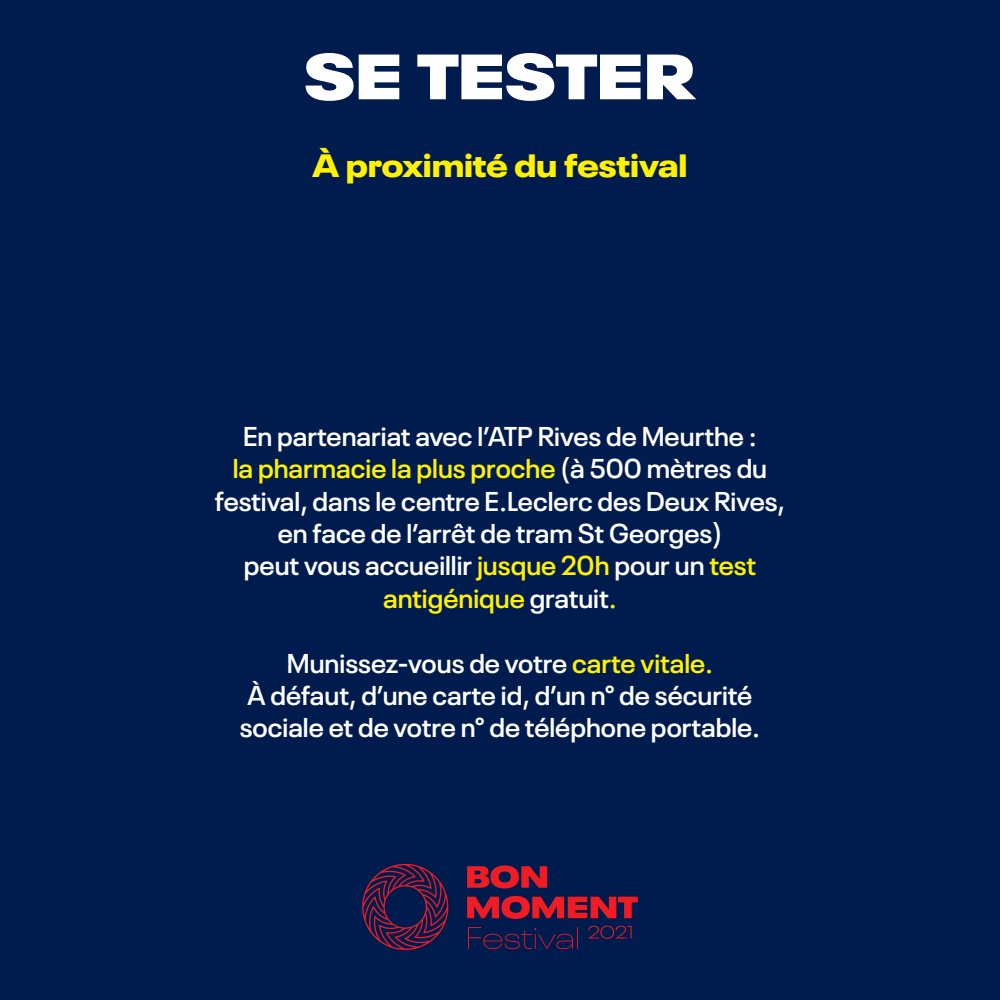
<style>
.page{position:relative;width:1000px;height:1000px;background:#001b4e}
.page>*{position:absolute;margin:0;border:0;box-sizing:border-box;transform-origin:0 0}
.t1{font:900 expanded 63.4px "Neue Plak";letter-spacing:-.01em;color:#fff}
.t2{font:900 expanded 32px "Neue Plak";letter-spacing:-.005em;color:#fff101}
.t3{font:600 27px/32.4px "Neue Plak";color:#fff;text-align:center}
.s1{color:#fff101}
</style>
<div class="page">
<svg style="left:588px;top:926px;width:44px;height:13px"></svg>
<svg style="left:468px;top:927px;width:110px;height:22px"></svg>
<svg style="left:467px;top:896px;width:171px;height:23px"></svg>
<svg style="left:467px;top:865px;width:80px;height:23px"></svg>
<svg style="left:362px;top:864px;width:86px;height:86px"></svg>
<p class="t1" style="left:304px;top:22px;width:394px">SE TESTER</p>
<p class="t2" style="left:313px;top:139px;width:376px">À proximité du festival</p>
<p class="t3" style="left:215px;top:417px;width:572px">En partenariat avec l’ATP Rives de Meurthe :<br><span class="s1">la pharmacie la plus proche</span> (à 500 mètres du festival, dans le centre E.Leclerc des Deux Rives, en face de l’arrêt de tram St Georges)</p>
<p class="t3" style="left:244px;top:547px;width:514px">peut vous accueillir <span class="s1">jusque 20h</span> pour un <span class="s1">test antigénique</span> gratuit<span class="s1">.</span></p>
<p class="t3" style="left:287px;top:644px;width:428px">Munissez-vous de votre <span class="s1">carte vitale.</span></p>
<p class="t3" style="left:240px;top:676px;width:522px;text-align:left">À défaut, d’une carte id, d’un n° de sécurité sociale et de votre n° de téléphone portable.</p>
</div>
